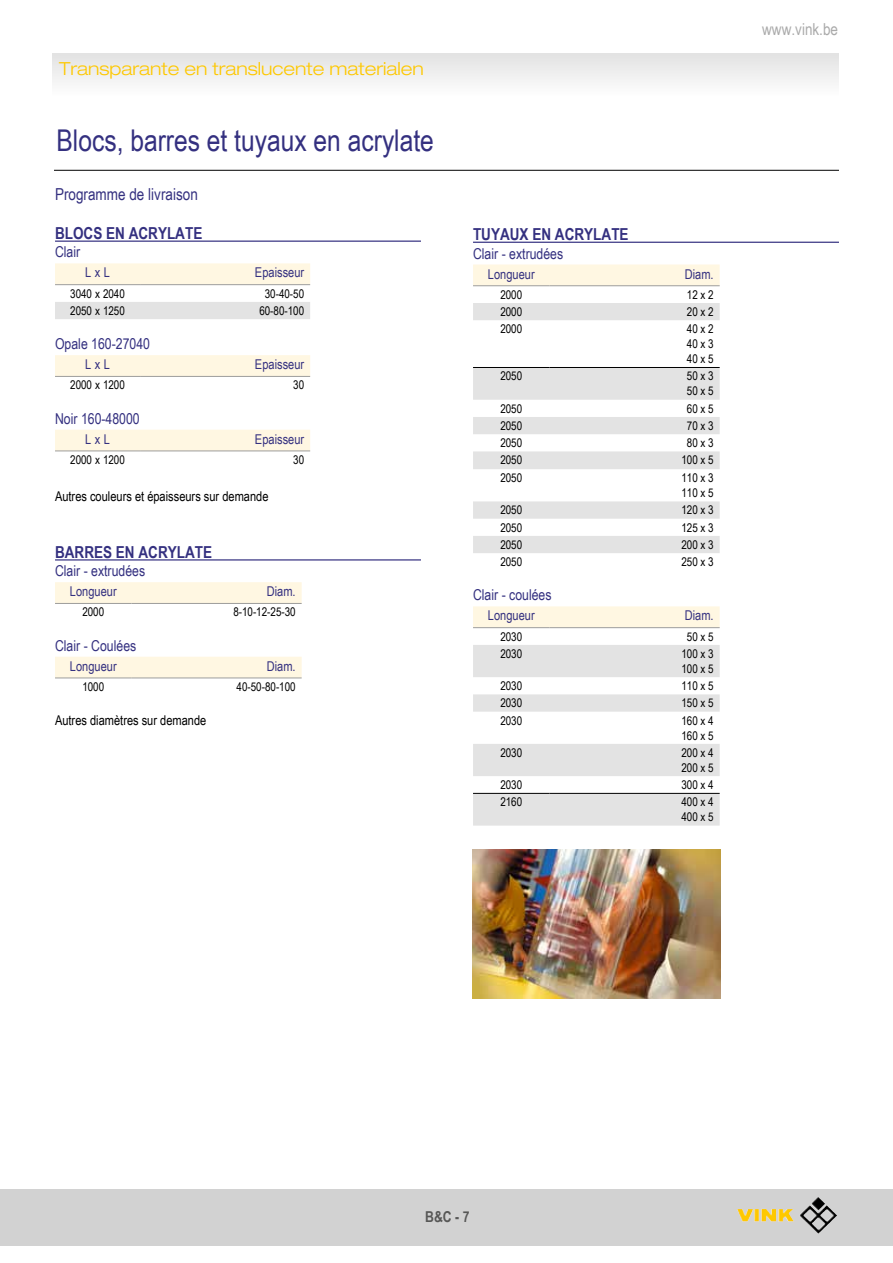
<style>
.page{position:relative;width:893px;height:1263px;background:#fff}
.page>*{position:absolute;margin:0;border:0;box-sizing:border-box;transform-origin:0 0}
.t1{font:30px "Arial Narrow";color:#343080}
.t2{font:300 expanded 18px "Helvetica Neue LT";color:#fec800}
.t3{font:700 16.5px "Arial Narrow";color:#343080}
.t4{font:16.5px "Arial Narrow";color:#343080}
.t5{font:16.5px "Arial Narrow";color:#aaa}
.t6{font:15px "Arial Narrow";color:#343080}
.t7{font:700 15px "Arial Narrow";color:#575756}
.t8{font:13.5px "Arial Narrow";color:#343080}
.t9{font:13.5px "Arial Narrow";color:#000}
.t10{font:12px/15px "Arial Narrow";color:#000}
</style>
<div class="page">
<div style="left:52px;top:53px;width:787px;height:43px;background:linear-gradient(to right,#f0f0f0,#f0f0f0)"></div>
<div style="left:0;top:1190px;width:893px;height:56px;background:#d2d2d2"></div>
<img style="left:800px;top:1197px;width:37px;height:37px">
<hr style="left:55px;top:241px;width:366px;height:1px;background:#343080">
<hr style="left:55px;top:559px;width:366px;height:1px;background:#343080">
<div style="left:55px;top:263px;width:255px;height:21px;background:#fff7e2"></div>
<div style="left:55px;top:302px;width:255px;height:17px;background:#e3e3e3"></div>
<hr style="left:55px;top:284px;width:85px;height:1px;background:#9d9d9c">
<hr style="left:140px;top:284px;width:170px;height:1px;background:#9d9d9c">
<div style="left:55px;top:355px;width:255px;height:21px;background:#fff7e2"></div>
<hr style="left:55px;top:376px;width:85px;height:1px;background:#9d9d9c">
<hr style="left:140px;top:376px;width:170px;height:1px;background:#9d9d9c">
<div style="left:55px;top:430px;width:255px;height:21px;background:#fff7e2"></div>
<hr style="left:55px;top:451px;width:85px;height:1px;background:#9d9d9c">
<hr style="left:140px;top:451px;width:170px;height:1px;background:#9d9d9c">
<div style="left:55px;top:582px;width:247px;height:21px;background:#fff7e2"></div>
<hr style="left:55px;top:603px;width:77px;height:1px;background:#9d9d9c">
<hr style="left:132px;top:603px;width:170px;height:1px;background:#9d9d9c">
<div style="left:55px;top:657px;width:247px;height:21px;background:#fff7e2"></div>
<hr style="left:55px;top:678px;width:77px;height:1px;background:#9d9d9c">
<hr style="left:132px;top:678px;width:170px;height:1px;background:#9d9d9c">
<hr style="left:54px;top:170px;width:785px;height:1px;background:#000">
<hr style="left:473px;top:242px;width:366px;height:1px;background:#343080">
<div style="left:473px;top:264px;width:247px;height:21px;background:#fff7e2"></div>
<svg style="left:473px;top:303px;width:247px;height:250px"></svg>
<hr style="left:473px;top:285px;width:77px;height:1px;background:#9d9d9c">
<hr style="left:550px;top:285px;width:170px;height:1px;background:#9d9d9c">
<hr style="left:473px;top:367px;width:77px;height:1px;background:#000">
<hr style="left:550px;top:367px;width:170px;height:1px;background:#000">
<div style="left:473px;top:606px;width:247px;height:21px;background:#fff7e2"></div>
<svg style="left:473px;top:645px;width:247px;height:181px"></svg>
<hr style="left:473px;top:627px;width:77px;height:1px;background:#9d9d9c">
<hr style="left:550px;top:627px;width:170px;height:1px;background:#9d9d9c">
<hr style="left:473px;top:793px;width:77px;height:1px;background:#000">
<hr style="left:550px;top:793px;width:170px;height:1px;background:#000">
<img style="left:473px;top:849px;width:248px;height:149px">
<h2 class="t2" style="left:59px;top:58px;width:366px">Transparante en translucente materialen</h2>
<h1 class="t1" style="left:57px;top:118px;width:379px">Blocs, barres et tuyaux en acrylate</h1>
<h3 class="t4" style="left:55px;top:182px;width:144px">Programme de livraison</h3>
<h3 class="t3" style="left:55px;top:221px;width:149px">BLOCS EN ACRYLATE</h3>
<p class="t6" style="left:55px;top:241px;width:27px">Clair</p>
<p class="t8" style="left:85px;top:263px;width:26px">L x L</p>
<p class="t8" style="left:255px;top:263px;width:51px">Epaisseur</p>
<p class="t10" style="left:70px;top:285px;width:56px">3040 x 2040</p>
<p class="t10" style="left:265px;top:285px;width:41px">30-40-50</p>
<p class="t10" style="left:70px;top:303px;width:56px">2050 x 1250</p>
<p class="t10" style="left:259px;top:303px;width:46px">60-80-100</p>
<p class="t6" style="left:55px;top:333px;width:97px">Opale 160-27040</p>
<p class="t8" style="left:85px;top:355px;width:26px">L x L</p>
<p class="t8" style="left:255px;top:355px;width:51px">Epaisseur</p>
<p class="t10" style="left:70px;top:377px;width:56px">2000 x 1200</p>
<p class="t10" style="left:293px;top:377px;width:12px">30</p>
<p class="t6" style="left:55px;top:407px;width:86px">Noir 160-48000</p>
<p class="t8" style="left:85px;top:429px;width:26px">L x L</p>
<p class="t8" style="left:255px;top:429px;width:51px">Epaisseur</p>
<p class="t10" style="left:70px;top:452px;width:56px">2000 x 1200</p>
<p class="t10" style="left:293px;top:452px;width:12px">30</p>
<p class="t9" style="left:55px;top:486px;width:215px">Autres couleurs et épaisseurs sur demande</p>
<h3 class="t3" style="left:55px;top:540px;width:159px">BARRES EN ACRYLATE</h3>
<p class="t6" style="left:55px;top:560px;width:92px">Clair - extrudées</p>
<p class="t8" style="left:70px;top:582px;width:48px">Longueur</p>
<p class="t8" style="left:267px;top:582px;width:30px">Diam.</p>
<p class="t10" style="left:82px;top:604px;width:23px">2000</p>
<p class="t10" style="left:233px;top:604px;width:64px">8-10-12-25-30</p>
<p class="t6" style="left:55px;top:634px;width:83px">Clair - Coulées</p>
<p class="t8" style="left:70px;top:656px;width:48px">Longueur</p>
<p class="t8" style="left:267px;top:656px;width:30px">Diam.</p>
<p class="t10" style="left:82px;top:679px;width:23px">1000</p>
<p class="t10" style="left:237px;top:679px;width:61px">40-50-80-100</p>
<p class="t9" style="left:55px;top:710px;width:153px">Autres diamètres sur demande</p>
<h3 class="t3" style="left:473px;top:222px;width:157px">TUYAUX EN ACRYLATE</h3>
<p class="t6" style="left:473px;top:242px;width:92px">Clair - extrudées</p>
<p class="t8" style="left:488px;top:264px;width:48px">Longueur</p>
<p class="t8" style="left:685px;top:264px;width:30px">Diam.</p>
<p class="t10" style="left:500px;top:287px;width:23px">2000</p>
<p class="t10" style="left:687px;top:287px;width:28px">12 x 2</p>
<p class="t10" style="left:500px;top:304px;width:23px">2000</p>
<p class="t10" style="left:687px;top:304px;width:28px">20 x 2</p>
<p class="t10" style="left:500px;top:321px;width:23px">2000</p>
<p class="t10" style="left:687px;top:321px;width:28px;text-align:justify">40 x 2<br>40 x 3<br>40 x 5</p>
<p class="t10" style="left:500px;top:368px;width:23px">2050</p>
<p class="t10" style="left:687px;top:368px;width:28px">50 x 3<br>50 x 5</p>
<p class="t10" style="left:500px;top:401px;width:23px">2050</p>
<p class="t10" style="left:687px;top:401px;width:28px">60 x 5</p>
<p class="t10" style="left:500px;top:418px;width:23px">2050</p>
<p class="t10" style="left:687px;top:418px;width:28px">70 x 3</p>
<p class="t10" style="left:500px;top:435px;width:23px">2050</p>
<p class="t10" style="left:687px;top:435px;width:28px">80 x 3</p>
<p class="t10" style="left:500px;top:452px;width:23px">2050</p>
<p class="t10" style="left:681px;top:452px;width:34px">100 x 5</p>
<p class="t10" style="left:500px;top:470px;width:23px">2050</p>
<p class="t10" style="left:681px;top:470px;width:34px">110 x 3<br>110 x 5</p>
<p class="t10" style="left:500px;top:502px;width:23px">2050</p>
<p class="t10" style="left:681px;top:502px;width:34px">120 x 3</p>
<p class="t10" style="left:500px;top:519px;width:23px">2050</p>
<p class="t10" style="left:681px;top:519px;width:34px">125 x 3</p>
<p class="t10" style="left:500px;top:537px;width:23px">2050</p>
<p class="t10" style="left:681px;top:537px;width:34px">200 x 3</p>
<p class="t10" style="left:500px;top:554px;width:23px">2050</p>
<p class="t10" style="left:681px;top:554px;width:34px">250 x 3</p>
<p class="t6" style="left:473px;top:584px;width:80px">Clair - coulées</p>
<p class="t8" style="left:488px;top:606px;width:48px">Longueur</p>
<p class="t8" style="left:685px;top:606px;width:30px">Diam.</p>
<p class="t10" style="left:500px;top:628px;width:23px">2030</p>
<p class="t10" style="left:687px;top:628px;width:28px">50 x 5</p>
<p class="t10" style="left:500px;top:646px;width:23px">2030</p>
<p class="t10" style="left:681px;top:646px;width:34px">100 x 3<br>100 x 5</p>
<p class="t10" style="left:500px;top:678px;width:23px">2030</p>
<p class="t10" style="left:681px;top:678px;width:34px">110 x 5</p>
<p class="t10" style="left:500px;top:695px;width:23px">2030</p>
<p class="t10" style="left:681px;top:695px;width:34px">150 x 5</p>
<p class="t10" style="left:500px;top:712px;width:23px">2030</p>
<p class="t10" style="left:681px;top:712px;width:34px">160 x 4<br>160 x 5</p>
<p class="t10" style="left:500px;top:745px;width:23px">2030</p>
<p class="t10" style="left:681px;top:745px;width:34px">200 x 4<br>200 x 5</p>
<p class="t10" style="left:500px;top:777px;width:23px">2030</p>
<p class="t10" style="left:681px;top:777px;width:34px">300 x 4</p>
<p class="t10" style="left:500px;top:794px;width:23px">2160</p>
<p class="t10" style="left:681px;top:794px;width:34px">400 x 4<br>400 x 5</p>
<h3 class="t5" style="left:762px;top:17px;width:77px">www.vink.be</h3>
<p class="t7" style="left:425px;top:1205px;width:46px">B&amp;C - 7</p>
</div>
